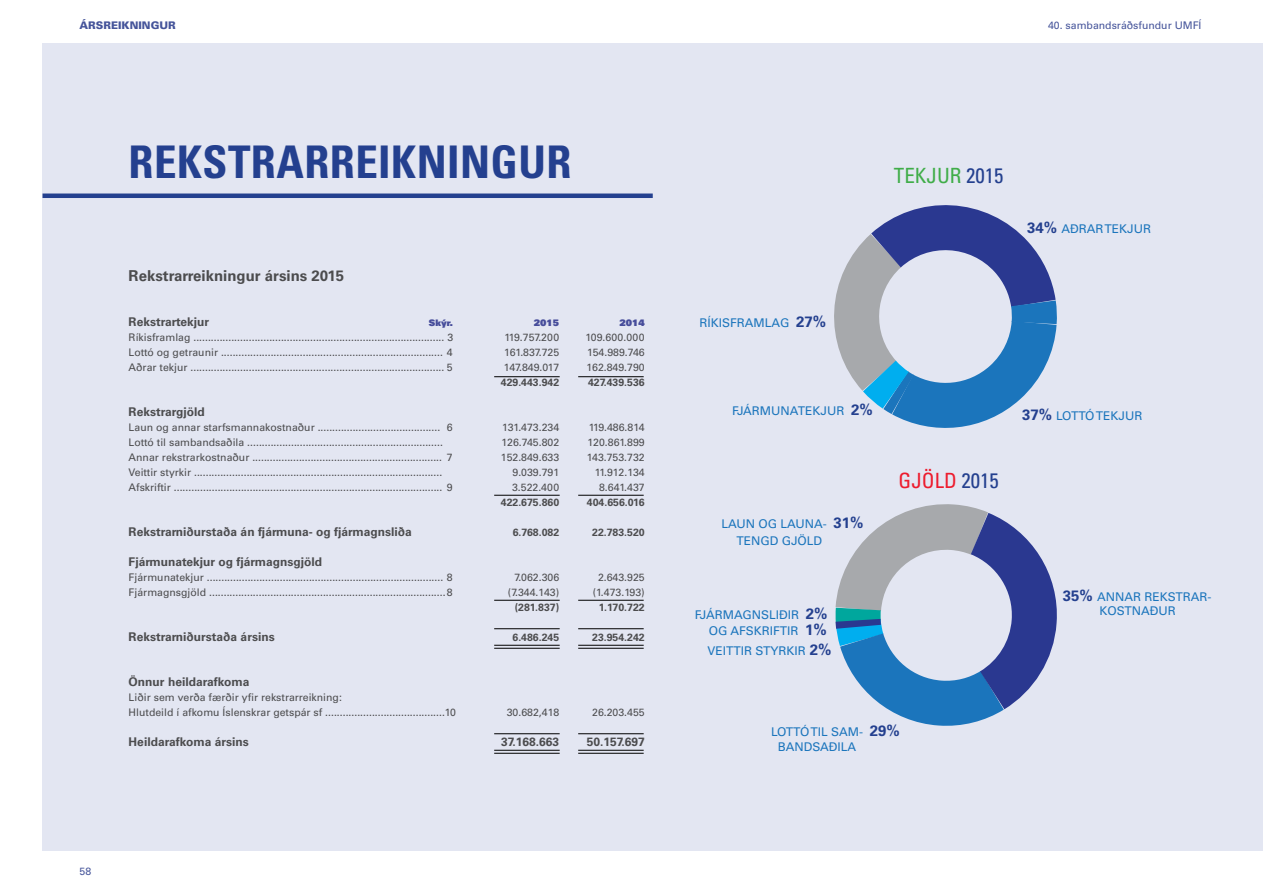
<style>
.page{position:relative;width:1263px;height:893px;background:#fff}
.page>*{position:absolute;margin:0;border:0;box-sizing:border-box;transform-origin:0 0}
.t1{font:700 condensed 45px "Univers LT Std";letter-spacing:.01em;color:#24408f}
.t2{font:condensed 21px "Univers LT Std";color:#40ad49}
.t3{font:condensed 21px "Univers LT Std";color:#ed1c2e}
.t4{font:700 15px "Univers LT Std";color:#4c4c4e}
.t5{font:700 12px "Univers LT Std";color:#4c4c4e}
.t6{font:12px/16.5px "Univers LT Std";color:#1b75bc}
.t7{font:10.5px/15px "Univers LT Std";color:#4c4c4e}
.t8{font:700 10.5px "Univers LT Std";color:#4c4c4e}
.t9{font:10.5px "Univers LT Std";color:#45549a}
.t10{font:900 10.5px "Univers LT Std";color:#45549a}
.t11{font:10.5px "Univers LT Std";letter-spacing:.02em;color:#4c4c4e}
.t12{font:10.5px "Univers LT Std";letter-spacing:-.02em;color:#4c4c4e}
.t13{font:9px "Univers LT Std X Black";color:#474d9b}
.s1{color:#24408f}
.s2{font-weight:700;font-size:15px;color:#24408f}
</style>
<div class="page">
<div style="left:43px;top:43px;width:1220px;height:807px;background:#e3e6f2"></div>
<hr style="left:43px;top:194px;width:610px;height:4px;background:#24408f">
<hr style="left:494px;top:376px;width:66px;height:1px;background:#000">
<hr style="left:494px;top:495px;width:66px;height:1px;background:#000">
<hr style="left:494px;top:600px;width:66px;height:1px;background:#000">
<hr style="left:494px;top:628px;width:66px;height:1px;background:#000">
<hr style="left:494px;top:733px;width:66px;height:1px;background:#000">
<hr style="left:494px;top:645px;width:66px;height:1px;background:#000">
<hr style="left:494px;top:750px;width:66px;height:1px;background:#000">
<hr style="left:494px;top:648px;width:66px;height:1px;background:#000">
<hr style="left:494px;top:753px;width:66px;height:1px;background:#000">
<hr style="left:578px;top:376px;width:66px;height:1px;background:#000">
<hr style="left:578px;top:495px;width:66px;height:1px;background:#000">
<hr style="left:578px;top:600px;width:66px;height:1px;background:#000">
<hr style="left:578px;top:628px;width:66px;height:1px;background:#000">
<hr style="left:578px;top:733px;width:66px;height:1px;background:#000">
<hr style="left:578px;top:645px;width:66px;height:1px;background:#000">
<hr style="left:578px;top:750px;width:66px;height:1px;background:#000">
<hr style="left:578px;top:648px;width:66px;height:1px;background:#000">
<hr style="left:578px;top:753px;width:66px;height:1px;background:#000">
<svg style="left:834px;top:205px;width:223px;height:223px"></svg>
<svg style="left:835px;top:504px;width:222px;height:222px"></svg>
<p class="t10" style="left:80px;top:19px;width:98px">ÁRSREIKNINGUR</p>
<p class="t9" style="left:1048px;top:19px;width:155px">40. sambandsráðsfundur UMFÍ</p>
<h1 class="t1" style="left:129px;top:134px;width:444px">REKSTRARREIKNINGUR</h1>
<h3 class="t4" style="left:129px;top:267px;width:217px">Rekstrarreikningur ársins 2015</h3>
<p class="t5" style="left:129px;top:315px;width:82px">Rekstrartekjur</p>
<p class="t13" style="left:429px;top:317px;width:26px">Skýr.</p>
<p class="t13" style="left:534px;top:317px;width:27px">2015</p>
<p class="t13" style="left:619px;top:317px;width:27px">2014</p>
<p class="t7" style="left:129px;top:330px;width:326px">Ríkisframlag ...................................................................................... 3</p>
<p class="t7" style="left:504px;top:330px;width:56px">119.757.200</p>
<p class="t11" style="left:586px;top:331px;width:61px">109.600.000</p>
<p class="t7" style="left:129px;top:345px;width:325px">Lottó og getraunir ............................................................................ 4</p>
<p class="t7" style="left:504px;top:345px;width:57px">161.837.725</p>
<p class="t7" style="left:587px;top:345px;width:59px">154.989.746</p>
<p class="t7" style="left:129px;top:360px;width:325px">Aðrar tekjur ....................................................................................... 5</p>
<p class="t7" style="left:504px;top:360px;width:57px">147.849.017</p>
<p class="t7" style="left:586px;top:360px;width:60px">162.849.790</p>
<p class="t8" style="left:501px;top:376px;width:60px">429.443.942</p>
<p class="t8" style="left:588px;top:376px;width:58px">427.439.536</p>
<p class="t5" style="left:129px;top:405px;width:78px">Rekstrargjöld</p>
<p class="t7" style="left:129px;top:420px;width:325px">Laun og annar starfsmannakostnaður .......................................... 6</p>
<p class="t7" style="left:502px;top:420px;width:59px">131.473.234</p>
<p class="t12" style="left:589px;top:421px;width:57px">119.486.814</p>
<p class="t7" style="left:129px;top:435px;width:316px">Lottó til sambandsaðila ...................................................................</p>
<p class="t7" style="left:502px;top:435px;width:59px">126.745.802</p>
<p class="t7" style="left:587px;top:435px;width:59px">120.861.899</p>
<p class="t7" style="left:129px;top:450px;width:325px">Annar rekstrarkostnaður ................................................................. 7</p>
<p class="t7" style="left:501px;top:450px;width:60px">152.849.633</p>
<p class="t7" style="left:587px;top:450px;width:60px">143.753.732</p>
<p class="t7" style="left:129px;top:465px;width:315px">Veittir styrkir .....................................................................................</p>
<p class="t7" style="left:512px;top:465px;width:48px">9.039.791</p>
<p class="t7" style="left:595px;top:465px;width:51px">11.912.134</p>
<p class="t7" style="left:129px;top:480px;width:325px">Afskriftir ............................................................................................ 9</p>
<p class="t7" style="left:512px;top:480px;width:49px">3.522.400</p>
<p class="t7" style="left:599px;top:480px;width:47px">8.641.437</p>
<p class="t8" style="left:501px;top:497px;width:60px">422.675.860</p>
<p class="t8" style="left:587px;top:497px;width:59px">404.656.016</p>
<p class="t5" style="left:129px;top:525px;width:285px">Rekstrarniðurstaða án fjármuna- og fjármagnsliða</p>
<p class="t8" style="left:513px;top:526px;width:48px">6.768.082</p>
<p class="t8" style="left:592px;top:526px;width:54px">22.783.520</p>
<p class="t5" style="left:129px;top:555px;width:195px">Fjármunatekjur og fjármagnsgjöld</p>
<p class="t7" style="left:129px;top:570px;width:325px">Fjármunatekjur ................................................................................. 8</p>
<p class="t7" style="left:514px;top:570px;width:46px">7.062.306</p>
<p class="t7" style="left:598px;top:570px;width:48px">2.643.925</p>
<p class="t7" style="left:129px;top:585px;width:325px">Fjármagnsgjöld .................................................................................8</p>
<p class="t7" style="left:508px;top:585px;width:53px">(7.344.143)</p>
<p class="t7" style="left:593px;top:585px;width:54px">(1.473.193)</p>
<p class="t8" style="left:515px;top:601px;width:46px">(281.837)</p>
<p class="t8" style="left:599px;top:601px;width:47px">1.170.722</p>
<p class="t5" style="left:129px;top:630px;width:147px">Rekstrarniðurstaða ársins</p>
<p class="t8" style="left:512px;top:631px;width:48px">6.486.245</p>
<p class="t8" style="left:592px;top:631px;width:54px">23.954.242</p>
<p class="t5" style="left:129px;top:675px;width:122px">Önnur heildarafkoma</p>
<p class="t7" style="left:129px;top:690px;width:329px">Liðir sem verða færðir yfir rekstrarreikning:<br>Hlutdeild í afkomu Íslenskrar getspár sf .........................................10</p>
<p class="t7" style="left:507px;top:705px;width:54px">30.682,418</p>
<p class="t7" style="left:592px;top:705px;width:54px">26.203.455</p>
<p class="t5" style="left:129px;top:735px;width:122px">Heildarafkoma ársins</p>
<p class="t5" style="left:501px;top:735px;width:60px">37.168.663</p>
<p class="t5" style="left:587px;top:735px;width:60px">50.157.697</p>
<p class="t9" style="left:80px;top:865px;width:13px">58</p>
<h2 class="t2" style="left:894px;top:163px;width:111px">TEKJUR <span class="s1">2015</span></h2>
<p class="t6" style="left:1027px;top:220px;width:126px"><span class="s2">34%</span> AÐRAR TEKJUR</p>
<p class="t6" style="left:700px;top:315px;width:128px">RÍKISFRAMLAG <span class="s2">27%</span></p>
<p class="t6" style="left:732px;top:403px;width:142px">FJÁRMUNATEKJUR <span class="s2">2%</span></p>
<p class="t6" style="left:736px;top:516px;width:129px;text-indent:-15px">LAUN OG LAUNA- <span class="s2">31%<br></span>TENGD GJÖLD</p>
<p class="t6" style="left:695px;top:606px;width:134px;text-align:right">FJÁRMAGNSLIÐIR <span class="s2">2%<br></span>OG AFSKRIFTIR <span class="s2">1%</span></p>
<p class="t6" style="left:707px;top:643px;width:126px">VEITTIR STYRKIR <span class="s2">2%</span></p>
<h2 class="t3" style="left:898px;top:467px;width:102px">GJÖLD <span class="s1">2015</span></h2>
<p class="t6" style="left:1022px;top:408px;width:122px"><span class="s2">37%</span> LOTTÓ TEKJUR</p>
<p class="t6" style="left:1063px;top:590px;width:150px;line-height:13.5px;text-align:center"><span class="s2">35%</span> ANNAR REKSTRAR-<br>KOSTNAÐUR</p>
<p class="t6" style="left:778px;top:725px;width:124px;line-height:14.4px;text-indent:-7px">LOTTÓ TIL SAM- <span class="s2">29%<br></span>BANDSAÐILA</p>
</div>
